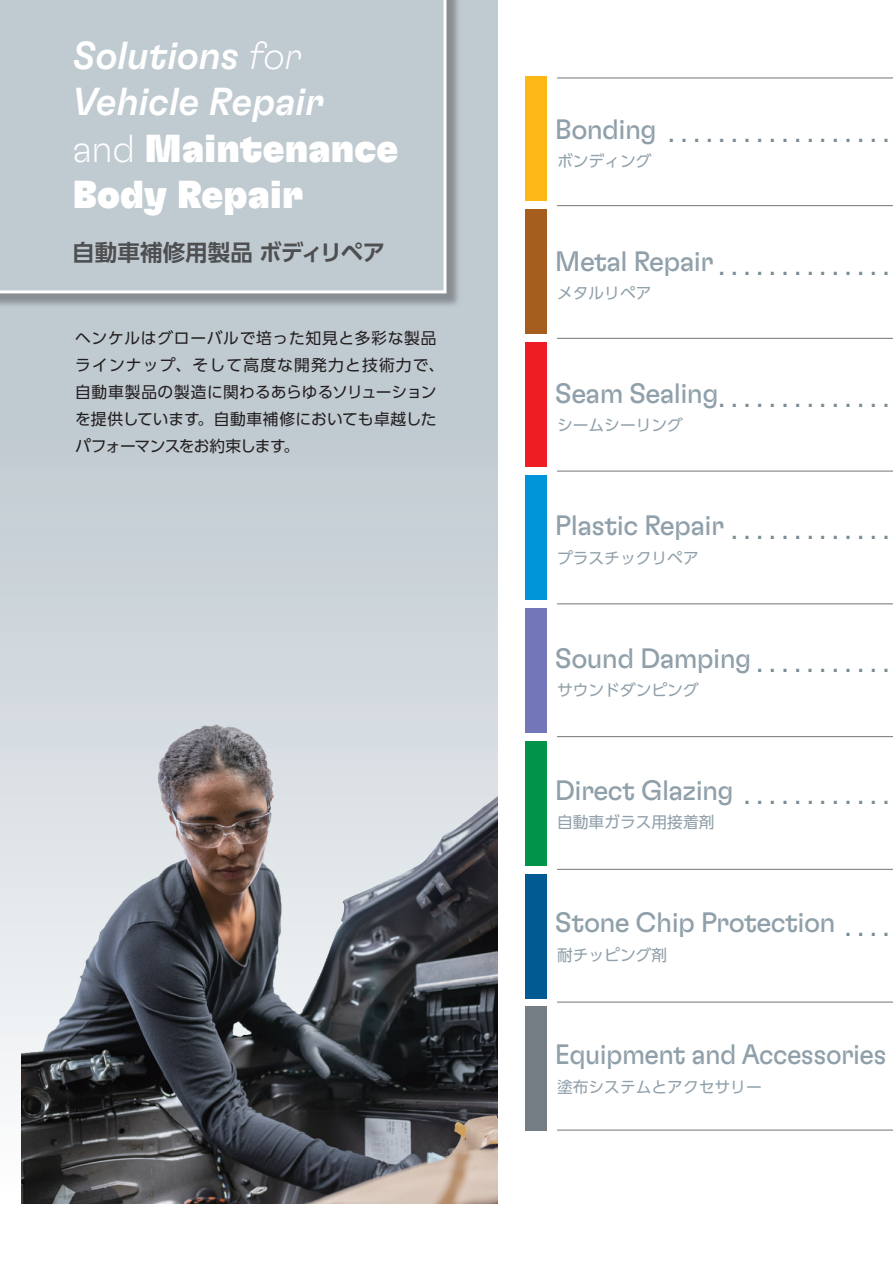
<style>
.page{position:relative;width:893px;height:1263px;background:#fff}
.page>*{position:absolute;margin:0;border:0;box-sizing:border-box;transform-origin:0 0}
.t1{font:italic 500 39px/46.5px "Henkel GT Flexa";letter-spacing:-.015em;color:#fff}
.t2{font:39px/46.5px "Henkel GT Flexa Bl";letter-spacing:-.005em;color:#fff}
.t3{font:28.05px "Henkel GT Flexa";letter-spacing:-.025em;color:#90a0aa}
.t4{font:300 26.4px "Henkel GT Flexa";color:#7b8c95}
.t5{font:700 22.5px "UD Shin Go Pr 6 N De";color:#4e4f50}
.t6{font:15.75px/27px "UD Shin Go Pr 6 N";letter-spacing:.045em;color:#231f20}
.t7{font:15.75px "UD Shin Go Pr 6 N";color:#90a0aa}
.s1{font-weight:100}
.s2{font-family:"Henkel GT Flexa";font-weight:100}
.s3{font-weight:400;font-size:28.05px;color:#90a0aa}
</style>
<div class="page">
<div style="left:525px;top:77px;width:21px;height:124px;background:#fcb814"></div>
<div style="left:525px;top:209px;width:21px;height:125px;background:#a65e1e"></div>
<div style="left:525px;top:741px;width:21px;height:124px;background:#009449"></div>
<div style="left:525px;top:475px;width:21px;height:125px;background:#0095d9"></div>
<div style="left:525px;top:342px;width:21px;height:125px;background:#ee1d23"></div>
<div style="left:525px;top:874px;width:21px;height:124px;background:#015a92"></div>
<div style="left:525px;top:608px;width:21px;height:124px;background:#7376b8"></div>
<div style="left:525px;top:1007px;width:21px;height:124px;background:#737d83"></div>
<hr style="left:557px;top:77px;width:336px;height:2px;background:#828487">
<hr style="left:557px;top:205px;width:336px;height:1px;background:#828487">
<hr style="left:557px;top:338px;width:336px;height:1px;background:#828487">
<hr style="left:557px;top:470px;width:336px;height:2px;background:#828487">
<hr style="left:557px;top:603px;width:336px;height:1px;background:#828487">
<hr style="left:557px;top:736px;width:336px;height:1px;background:#828487">
<hr style="left:557px;top:869px;width:336px;height:1px;background:#828487">
<hr style="left:557px;top:1001px;width:336px;height:2px;background:#828487">
<hr style="left:557px;top:1129px;width:336px;height:2px;background:#828487">
<div style="left:0;top:0;width:497px;height:1199px;background:linear-gradient(to bottom,#b2bec6,#f5f6f8)"></div>
<div style="left:0;top:0;width:461px;height:308px;background:#231f20;opacity:.35"></div>
<div style="left:0;top:0;width:446px;height:293px;background:#c0cad1"></div>
<img style="left:21px;top:709px;width:476px;height:494px">
<h1 class="t1" style="left:72px;top:30px;width:253px">Solutions <span class="s1">for<br></span>Vehicle Repair</h1>
<h1 class="t2" style="left:72px;top:124px;width:327px"><span class="s2">and</span> Maintenance<br>Body Repair</h1>
<p class="t5" style="left:72px;top:234px;width:315px">自動車補修用製品ボディリペア</p>
<p class="t6" style="left:75px;top:324px;width:371px">ヘンケルはグローバルで培った知見と多彩な製品ラインナップ、そして高度な開発力と技術力で、自動車製品の製造に関わるあらゆるソリューションを提供しています。自動車補修においても卓越したパフォーマンスをお約束します。</p>
<p class="t4" style="left:555px;top:117px;width:336px"><span class="s3">Bonding</span> ..................</p>
<p class="t7" style="left:557px;top:148px;width:96px">ボンディング</p>
<p class="t4" style="left:555px;top:249px;width:336px"><span class="s3">Metal Repair</span> ..............</p>
<p class="t7" style="left:557px;top:280px;width:96px">メタルリペア</p>
<p class="t4" style="left:555px;top:381px;width:336px"><span class="s3">Seam Sealing</span> ..............</p>
<p class="t7" style="left:557px;top:413px;width:127px">シームシーリング</p>
<p class="t3" style="left:555px;top:508px;width:336px">Plastic Repair <sub>.............</sub></p>
<p class="t7" style="left:557px;top:545px;width:143px">プラスチックリペア</p>
<p class="t3" style="left:555px;top:640px;width:336px">Sound Damping <sub>...........</sub></p>
<p class="t7" style="left:557px;top:677px;width:143px">サウンドダンピング</p>
<p class="t3" style="left:555px;top:773px;width:336px">Direct Glazing <sub>............</sub></p>
<p class="t7" style="left:557px;top:809px;width:159px">自動車ガラス用接着剤</p>
<p class="t3" style="left:555px;top:905px;width:336px">Stone Chip Protection <sub>.</sub> <sub>.</sub> <sub>.</sub> <sub>.</sub></p>
<p class="t7" style="left:557px;top:942px;width:112px">耐チッピング剤</p>
<p class="t3" style="left:555px;top:1037px;width:333px">Equipment and Accessories</p>
<p class="t7" style="left:557px;top:1074px;width:206px">塗布システムとアクセサリー</p>
</div>
